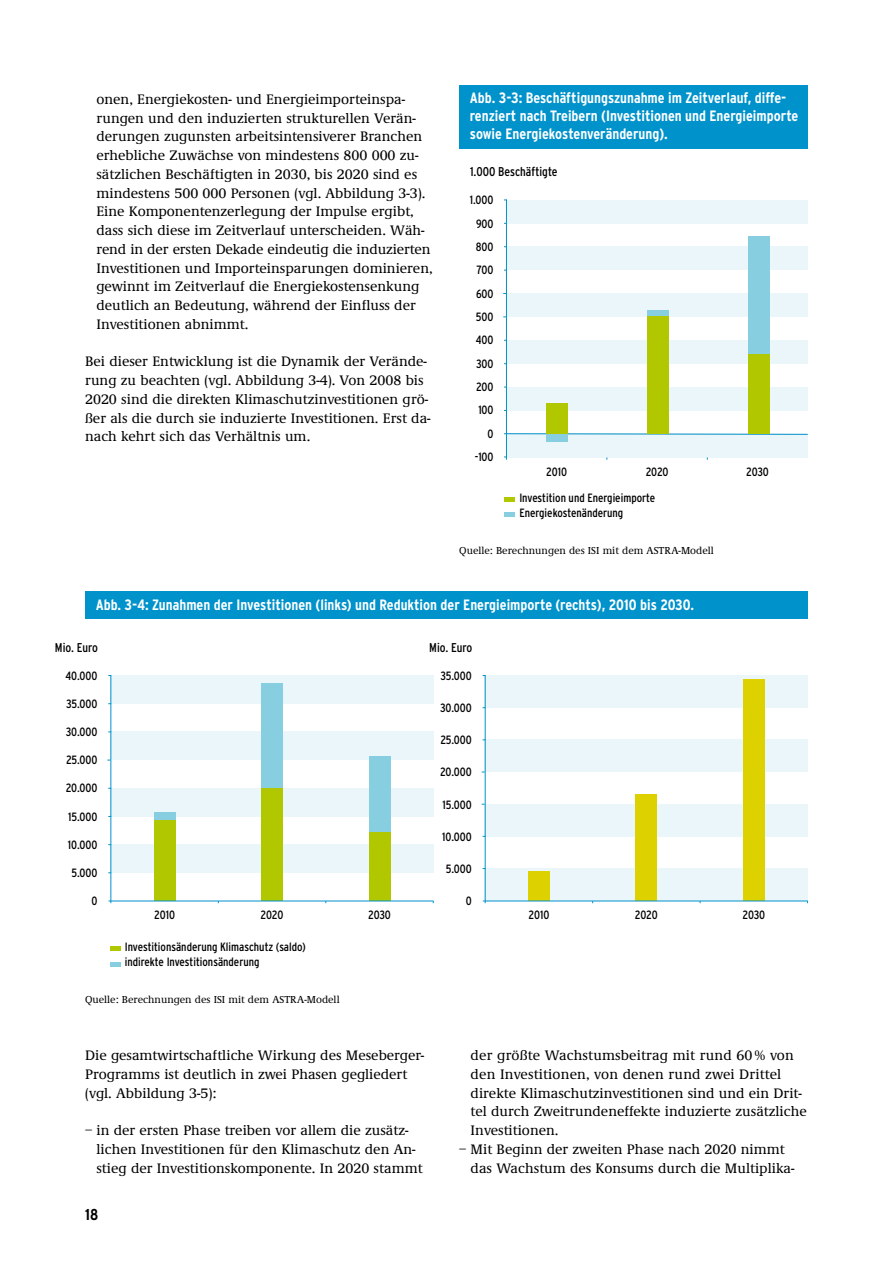
<style>
.page{position:relative;width:893px;height:1263px;background:#fff}
.page>*{position:absolute;margin:0;border:0;box-sizing:border-box;transform-origin:0 0}
.t1{font:700 condensed 15.75px "Interstate";color:#000}
.t2{font:700 condensed 15px/18px "Interstate";color:#fff}
.t3{font:500 14.25px/18.8px "Demos EF";color:#000}
.t4{font:condensed 12.75px "Interstate";color:#000}
.t5{font:condensed 12px/23.4px "Interstate";color:#000}
.t6{font:500 10.5px "Demos EF";color:#000}
</style>
<div class="page">
<div style="left:110px;top:732px;width:324px;height:28px;background:#eaf6f9"></div>
<div style="left:506px;top:246px;width:302px;height:24px;background:#eaf6f9"></div>
<div style="left:506px;top:293px;width:302px;height:24px;background:#eaf6f9"></div>
<div style="left:506px;top:340px;width:302px;height:24px;background:#eaf6f9"></div>
<div style="left:506px;top:387px;width:302px;height:23px;background:#eaf6f9"></div>
<div style="left:506px;top:434px;width:302px;height:24px;background:#eaf6f9"></div>
<div style="left:506px;top:200px;width:302px;height:23px;background:#eaf6f9"></div>
<hr style="left:506px;top:200px;width:1px;height:260px;background:#0092cb">
<svg style="left:504px;top:433px;width:304px;height:2px"></svg>
<div style="left:547px;top:404px;width:21px;height:30px;background:#b1c800"></div>
<div style="left:547px;top:434px;width:21px;height:8px;background:#86cee0"></div>
<div style="left:648px;top:315px;width:21px;height:119px;background:#b1c800"></div>
<div style="left:648px;top:310px;width:21px;height:6px;background:#86cee0"></div>
<div style="left:748px;top:353px;width:21px;height:81px;background:#b1c800"></div>
<div style="left:748px;top:236px;width:21px;height:117px;background:#86cee0"></div>
<hr style="left:505px;top:497px;width:10px;height:4px;background:#b1c800">
<div style="left:459px;top:85px;width:349px;height:64px;background:#0092cb"></div>
<div style="left:485px;top:739px;width:323px;height:33px;background:#eaf6f9"></div>
<div style="left:110px;top:788px;width:324px;height:28px;background:#eaf6f9"></div>
<div style="left:110px;top:844px;width:324px;height:29px;background:#eaf6f9"></div>
<div style="left:110px;top:675px;width:324px;height:29px;background:#eaf6f9"></div>
<hr style="left:110px;top:675px;width:1px;height:228px;background:#0092cb">
<div style="left:154px;top:820px;width:21px;height:81px;background:#b1c800"></div>
<div style="left:154px;top:812px;width:21px;height:8px;background:#86cee0"></div>
<div style="left:261px;top:787px;width:22px;height:114px;background:#b1c800"></div>
<div style="left:261px;top:683px;width:22px;height:104px;background:#86cee0"></div>
<div style="left:369px;top:832px;width:21px;height:69px;background:#b1c800"></div>
<div style="left:369px;top:756px;width:21px;height:76px;background:#86cee0"></div>
<hr style="left:110px;top:947px;width:11px;height:4px;background:#b1c800">
<hr style="left:110px;top:962px;width:11px;height:4px;background:#86cee0">
<div style="left:485px;top:804px;width:323px;height:33px;background:#eaf6f9"></div>
<div style="left:485px;top:868px;width:323px;height:33px;background:#eaf6f9"></div>
<div style="left:485px;top:675px;width:323px;height:33px;background:#eaf6f9"></div>
<hr style="left:485px;top:675px;width:1px;height:228px;background:#0092cb">
<div style="left:528px;top:871px;width:22px;height:30px;background:#ddd100"></div>
<div style="left:636px;top:794px;width:21px;height:107px;background:#ddd100"></div>
<div style="left:743px;top:680px;width:21px;height:221px;background:#ddd100"></div>
<hr style="left:483px;top:901px;width:325px;height:1px;background:#0092cb">
<div style="left:85px;top:591px;width:723px;height:28px;background:#0092cb"></div>
<hr style="left:109px;top:901px;width:325px;height:1px;background:#0092cb">
<hr style="left:505px;top:512px;width:10px;height:4px;background:#86cee0">
<p class="t3" style="left:96px;top:90px;width:338px">onen, Energiekosten- und Energieimporteinspa&shy;rungen und den induzierten strukturellen Verän&shy;derungen zugunsten arbeitsintensiverer Branchen erhebliche Zuwächse von mindestens 800 000 zu&shy;sätzlichen Beschäftigten in 2030, bis 2020 sind es mindestens 500 000 Personen (vgl. Abbildung 3-3).<br>Eine Komponentenzerlegung der Impulse ergibt, dass sich diese im Zeitverlauf unterscheiden. Wäh&shy;rend in der ersten Dekade eindeutig die induzierten Investitionen und Importeinsparungen dominieren, gewinnt im Zeitverlauf die Energiekostensenkung deutlich an Bedeutung, während der Einfluss der Investitionen abnimmt.</p>
<p class="t3" style="left:85px;top:353px;width:347px">Bei dieser Entwicklung ist die Dynamik der Verände&shy;rung zu beachten (vgl. Abbildung 3-4). Von 2008 bis 2020 sind die direkten Klimaschutzinvestitionen grö&shy;ßer als die durch sie induzierte Investitionen. Erst da&shy;nach kehrt sich das Verhältnis um.</p>
<p class="t2" style="left:470px;top:89px;width:330px">Abb. 3-3: Beschäftigungszunahme im Zeitverlauf, diffe&shy;renziert nach Treibern (Investitionen und Energieimporte sowie Energiekostenveränderung).</p>
<p class="t4" style="left:470px;top:164px;width:89px">1.000 Beschäftigte</p>
<p class="t5" style="left:470px;top:188px;width:25px;text-align:right">1.000<br>900<br>800<br>700<br>600<br>500<br>400<br>300<br>200<br>100<br>0 -100</p>
<p class="t5" style="left:646px;top:460px;width:24px">2020</p>
<p class="t5" style="left:746px;top:460px;width:24px">2030</p>
<p class="t5" style="left:519px;top:490px;width:137px;line-height:15px">Investition und Energieimporte<br>Energiekostenänderung</p>
<p class="t5" style="left:546px;top:460px;width:22px">2010</p>
<p class="t6" style="left:459px;top:545px;width:256px">Quelle: Berechnungen des ISI mit dem ASTRA-Modell</p>
<p class="t2" style="left:96px;top:595px;width:600px">Abb. 3-4: Zunahmen der Investitionen (links) und Reduktion der Energieimporte (rechts), 2010 bis 2030.</p>
<p class="t4" style="left:55px;top:640px;width:45px">Mio. Euro</p>
<p class="t4" style="left:429px;top:640px;width:45px">Mio. Euro</p>
<p class="t5" style="left:66px;top:664px;width:34px">40.000</p>
<p class="t5" style="left:66px;top:692px;width:33px">35.000</p>
<p class="t5" style="left:66px;top:720px;width:33px">30.000</p>
<p class="t5" style="left:66px;top:748px;width:33px">25.000</p>
<p class="t5" style="left:66px;top:776px;width:33px">20.000</p>
<p class="t5" style="left:68px;top:804px;width:31px">15.000</p>
<p class="t5" style="left:68px;top:833px;width:31px">10.000</p>
<p class="t5" style="left:72px;top:861px;width:28px">5.000</p>
<p class="t5" style="left:92px;top:889px;width:7px">0</p>
<p class="t5" style="left:440px;top:664px;width:33px">35.000</p>
<p class="t5" style="left:440px;top:696px;width:33px">30.000</p>
<p class="t5" style="left:440px;top:728px;width:33px">25.000</p>
<p class="t5" style="left:440px;top:760px;width:33px">20.000</p>
<p class="t5" style="left:442px;top:792px;width:31px">15.000</p>
<p class="t5" style="left:442px;top:825px;width:31px">10.000</p>
<p class="t5" style="left:446px;top:857px;width:28px">5.000</p>
<p class="t5" style="left:466px;top:889px;width:7px">0</p>
<p class="t5" style="left:154px;top:903px;width:22px">2010</p>
<p class="t5" style="left:261px;top:903px;width:24px">2020</p>
<p class="t5" style="left:368px;top:903px;width:24px">2030</p>
<p class="t5" style="left:125px;top:939px;width:183px;line-height:15px">Investitionsänderung Klimaschutz (saldo) indirekte Investitionsänderung</p>
<p class="t5" style="left:528px;top:903px;width:22px">2010</p>
<p class="t5" style="left:635px;top:903px;width:24px">2020</p>
<p class="t5" style="left:742px;top:903px;width:24px">2030</p>
<p class="t6" style="left:85px;top:994px;width:256px">Quelle: Berechnungen des ISI mit dem ASTRA-Modell</p>
<p class="t3" style="left:85px;top:1046px;width:341px">Die gesamtwirtschaftliche Wirkung des Meseberger-<br>Programms ist deutlich in zwei Phasen gegliedert (vgl. Abbildung 3-5):</p>
<p class="t3" style="left:96px;top:1121px;width:328px;text-indent:-11px">– in der ersten Phase treiben vor allem die zusätz&shy;lichen Investitionen für den Klimaschutz den An&shy;stieg der Investitionskomponente. In 2020 stammt</p>
<p class="t1" style="left:85px;top:1206px;width:15px">18</p>
<p class="t3" style="left:471px;top:1046px;width:338px">der größte Wachstumsbeitrag mit rund 60% von den Investitionen, von denen rund zwei Drittel direkte Klimaschutzinvestitionen sind und ein Drit&shy;tel durch Zweitrundeneffekte induzierte zusätzliche Investitionen.</p>
<p class="t3" style="left:471px;top:1140px;width:325px;text-indent:-11px">– Mit Beginn der zweiten Phase nach 2020 nimmt das Wachstum des Konsums durch die Multiplika-</p>
</div>
